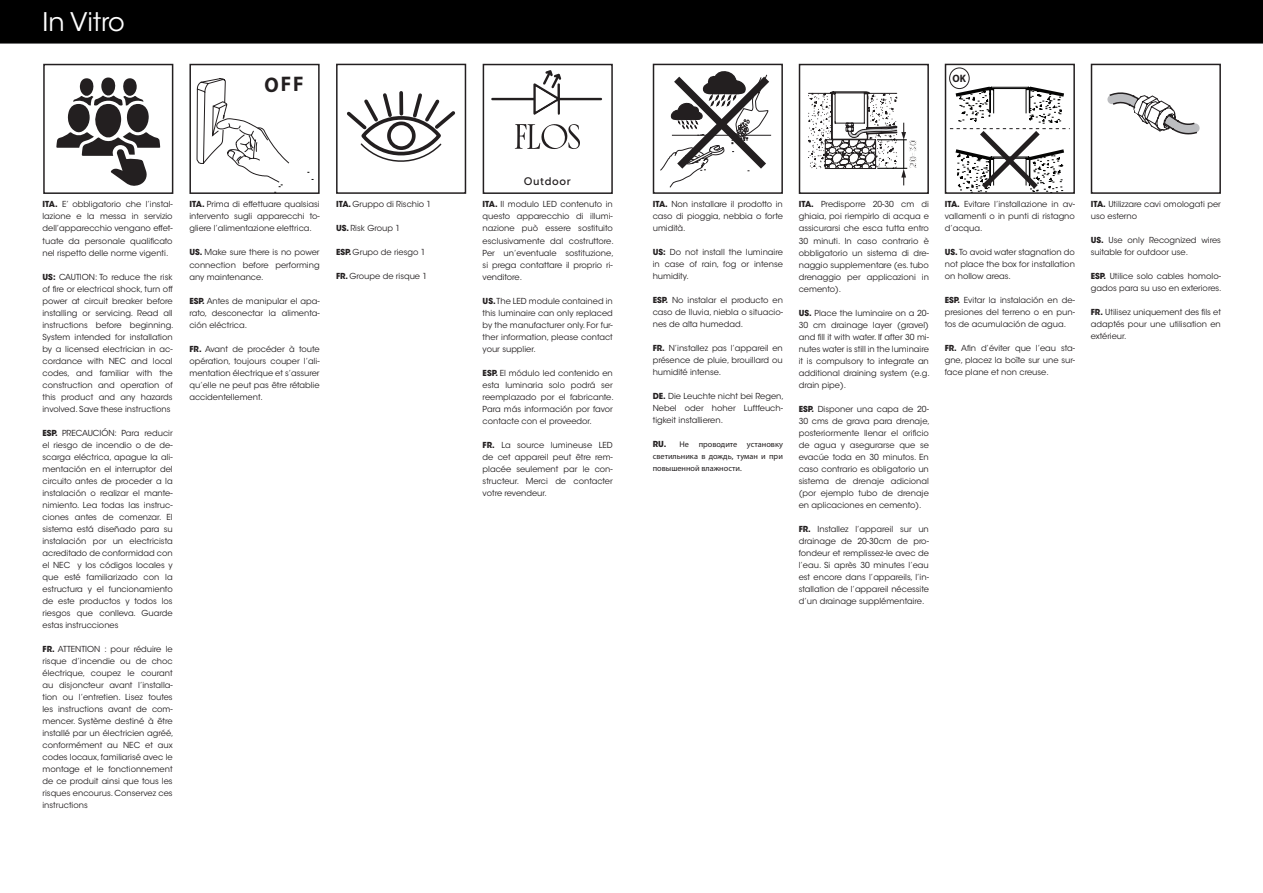
<style>
.page{position:relative;width:1263px;height:893px;background:#fff}
.page>*{position:absolute;margin:0;border:0;box-sizing:border-box;transform-origin:0 0}
.t1{font:25.5px "ITC Avant Garde Std";color:#fff}
.t2{font:700 21.15px "Myriad";color:#231f20;scale:.95 1}
.t3{font:500 10.95px "Basis Grotesque Pro";letter-spacing:.06em;color:#231f20}
.t4{font:700 10.8px "Myriad";color:#231f20;scale:.95 1}
.t5{font:700 10.65px "Myriad";color:#231f20}
.t6{font:8.25px/12px "ITC Avant Garde Std";color:#231f20;text-align:justify}
.t7{font:8.25px/12px "Myriad Pro";color:#231f20;text-align:justify}
.s1{font-weight:700}
.s2{font-family:"ITC Avant Garde Std";font-weight:700}
</style>
<div class="page">
<div style="left:0;top:0;width:1263px;height:44px;background:#000"></div>
<svg style="left:347px;top:91px;width:108px;height:71px"></svg>
<div style="left:336px;top:64px;width:130px;height:130px;border:2px solid #231f20"></div>
<svg style="left:197px;top:78px;width:92px;height:110px"></svg>
<div style="left:189px;top:64px;width:131px;height:130px;border:2px solid #231f20"></div>
<svg style="left:491px;top:70px;width:111px;height:45px"></svg>
<svg style="left:515px;top:124px;width:65px;height:25px"></svg>
<div style="left:483px;top:64px;width:130px;height:130px;border:2px solid #231f20"></div>
<svg style="left:660px;top:71px;width:111px;height:116px"></svg>
<div style="left:653px;top:64px;width:130px;height:130px;border:2px solid #231f20"></div>
<svg style="left:56px;top:77px;width:104px;height:109px"></svg>
<div style="left:43px;top:64px;width:130px;height:130px;border:2px solid #231f20"></div>
<svg style="left:808px;top:91px;width:99px;height:94px"></svg>
<div style="left:799px;top:64px;width:130px;height:130px;border:2px solid #231f20"></div>
<svg style="left:949px;top:68px;width:121px;height:123px"></svg>
<div style="left:945px;top:64px;width:130px;height:130px;border:2px solid #231f20"></div>
<svg style="left:1107px;top:92px;width:92px;height:43px"></svg>
<div style="left:1091px;top:64px;width:130px;height:130px;border:2px solid #231f20"></div>
<h1 class="t1" style="left:43px;top:6px;width:84px">In Vitro</h1>
<h2 class="t2" style="left:264px;top:73px;width:43px">OFF</h2>
<p class="t6" style="left:43px;top:199px;width:132px"><span class="s1">ITA.</span> E’ obbligatorio che l’instal&shy;lazione e la messa in servizio dell’apparecchio vengano effet&shy;tuate da personale qualificato nel rispetto delle norme vigenti.</p>
<p class="t6" style="left:43px;top:271px;width:133px"><span class="s1">US:</span> CAUTION: To reduce the risk of fire or electrical shock, turn off power at circuit breaker before installing or servicing. Read all instructions before beginning.<br>System intended for installation by a licensed electrician in ac&shy;cordance with NEC and local codes, and familiar with the construction and operation of this product and any hazards involved. Save these instructions</p>
<p class="t6" style="left:43px;top:427px;width:132px"><span class="s1">ESP.</span> PRECAUCIÓN: Para reducir el riesgo de incendio o de de&shy;scarga eléctrica, apague la ali&shy;mentación en el interruptor del circuito antes de proceder a la instalación o realizar el mante&shy;nimiento. Lea todas las instruc&shy;ciones antes de comenzar. El sistema está diseñado para su instalación por un electricista acreditado de conformidad con el NEC y los códigos locales y que esté familiarizado con la estructura y el funcionamiento de este productos y todos los riesgos que conlleva. Guarde estas instrucciones</p>
<p class="t6" style="left:43px;top:643px;width:133px"><span class="s1">FR.</span> ATTENTION : pour réduire le risque d’incendie ou de choc électrique, coupez le courant au disjoncteur avant l’installa&shy;tion ou l’entretien. Lisez toutes les instructions avant de com&shy;mencer. Système destiné à être installé par un électricien agréé, conformément au NEC et aux codes locaux, familiarisé avec le montage et le fonctionnement de ce produit ainsi que tous les risques encourus. Conservez ces instructions</p>
<p class="t6" style="left:189px;top:199px;width:132px"><span class="s1">ITA.</span> Prima di effettuare qualsiasi intervento sugli apparecchi to&shy;gliere l’alimentazione elettrica.</p>
<p class="t6" style="left:189px;top:247px;width:132px"><span class="s1">US.</span> Make sure there is no power connection before performing any maintenance.</p>
<p class="t6" style="left:189px;top:295px;width:132px"><span class="s1">ESP.</span> Antes de manipular el apa&shy;rato, desconectar la alimenta&shy;ción eléctrica.</p>
<p class="t6" style="left:189px;top:343px;width:132px"><span class="s1">FR.</span> Avant de procéder à toute opération, toujours couper l’ali&shy;mentation électrique et s’assurer qu’elle ne peut pas être rétablie accidentellement.</p>
<p class="t6" style="left:336px;top:198px;width:97px"><span class="s1">ITA.</span> Gruppo di Rischio 1</p>
<p class="t6" style="left:336px;top:222px;width:66px"><span class="s1">US.</span> Risk Group 1</p>
<p class="t6" style="left:336px;top:246px;width:91px"><span class="s1">ESP.</span> Grupo de riesgo 1</p>
<p class="t6" style="left:336px;top:270px;width:93px"><span class="s1">FR.</span> Groupe de risque 1</p>
<h3 class="t3" style="left:524px;top:174px;width:49px">Outdoor</h3>
<p class="t6" style="left:483px;top:199px;width:133px"><span class="s1">ITA.</span> Il modulo LED contenuto in questo apparecchio di illumi&shy;nazione può essere sostituito esclusivamente dal costruttore.<br>Per un’eventuale sostituzione, si prega contattare il proprio ri&shy;venditore.</p>
<p class="t6" style="left:483px;top:295px;width:132px"><span class="s1">US.</span>The LED module contained in this luminaire can only replaced by the manufacturer only. For fur&shy;ther information, please contact your supplier.</p>
<p class="t6" style="left:483px;top:367px;width:133px"><span class="s1">ESP.</span> El módulo led contenido en esta luminaria solo podrá ser reemplazado por el fabricante.<br>Para más información por favor contacte con el proveedor.</p>
<p class="t6" style="left:483px;top:439px;width:132px"><span class="s1">FR.</span> La source lumineuse LED de cet appareil peut être rem&shy;placée seulement par le con&shy;structeur. Merci de contacter votre revendeur.</p>
<h3 class="t4" style="left:952px;top:72px;width:16px">OK</h3>
<p class="t6" style="left:653px;top:198px;width:132px"><span class="s1">ITA.</span> Non installare il prodotto in caso di pioggia, nebbia o forte umidità.</p>
<p class="t6" style="left:653px;top:246px;width:132px"><span class="s1">US:</span> Do not install the luminaire in case of rain, fog or intense humidity.</p>
<p class="t6" style="left:653px;top:295px;width:132px"><span class="s1">ESP.</span> No instalar el producto en caso de lluvia, niebla o situacio&shy;nes de alta humedad.</p>
<p class="t6" style="left:653px;top:343px;width:132px"><span class="s1">FR.</span> N’installez pas l’appareil en présence de pluie, brouillard ou humidité intense.</p>
<p class="t6" style="left:653px;top:391px;width:133px"><span class="s1">DE.</span> Die Leuchte nicht bei Regen, Nebel oder hoher Luftfeuch&shy;tigkeit installieren.</p>
<p class="t7" style="left:653px;top:439px;width:132px"><span class="s2">RU.</span> Не проводите установку светильника в дождь, туман и при повышенной влажности.</p>
<p class="t5" style="left:907px;top:168px;width:29px;rotate:-90deg">20-30</p>
<p class="t6" style="left:799px;top:199px;width:132px"><span class="s1">ITA.</span> Predisporre 20-30 cm di ghiaia, poi riempirlo di acqua e assicurarsi che esca tutta entro 30 minuti. In caso contrario è obbligatorio un sistema di dre&shy;naggio supplementare (es. tubo drenaggio per applicazioni in cemento).</p>
<p class="t6" style="left:799px;top:307px;width:133px"><span class="s1">US.</span> Place the luminaire on a 20- 30 cm drainage layer (gravel) and fill it with water. If after 30 mi&shy;nutes water is still in the luminaire it is compulsory to integrate an additional draining system (e.g. drain pipe).</p>
<p class="t6" style="left:799px;top:403px;width:133px"><span class="s1">ESP.</span> Disponer una capa de 20- 30 cms de grava para drenaje, posteriormente llenar el orificio de agua y asegurarse que se evacúe toda en 30 minutos. En caso contrario es obligatorio un sistema de drenaje adicional (por ejemplo tubo de drenaje en aplicaciones en cemento).</p>
<p class="t6" style="left:799px;top:523px;width:132px"><span class="s1">FR.</span> Installez l’appareil sur un drainage de 20-30cm de pro&shy;fondeur et remplissez-le avec de l’eau. Si après 30 minutes l’eau est encore dans l’appareils, l’in&shy;stallation de l’appareil nécessite d’un drainage supplémentaire.</p>
<p class="t6" style="left:945px;top:198px;width:132px"><span class="s1">ITA.</span> Evitare l’installazione in av&shy;vallamenti o in punti di ristagno d’acqua.</p>
<p class="t6" style="left:945px;top:246px;width:132px"><span class="s1">US.</span> To avoid water stagnation do not place the box for installation on hollow areas.</p>
<p class="t6" style="left:945px;top:295px;width:132px"><span class="s1">ESP.</span> Evitar la instalación en de&shy;presiones del terreno o en pun&shy;tos de acumulación de agua.</p>
<p class="t6" style="left:945px;top:343px;width:132px"><span class="s1">FR.</span> Afin d’éviter que l’eau sta&shy;gne, placez la boîte sur une sur&shy;face plane et non creuse.</p>
<p class="t6" style="left:1091px;top:198px;width:132px"><span class="s1">ITA.</span> Utilizzare cavi omologati per uso esterno</p>
<p class="t6" style="left:1091px;top:234px;width:132px"><span class="s1">US.</span> Use only Recognized wires suitable for outdoor use.</p>
<p class="t6" style="left:1091px;top:270px;width:132px"><span class="s1">ESP.</span> Utilice solo cables homolo&shy;gados para su uso en exteriores.</p>
<p class="t6" style="left:1091px;top:306px;width:132px"><span class="s1">FR.</span> Utilisez uniquement des fils et adaptés pour une utilisation en extérieur.</p>
</div>
